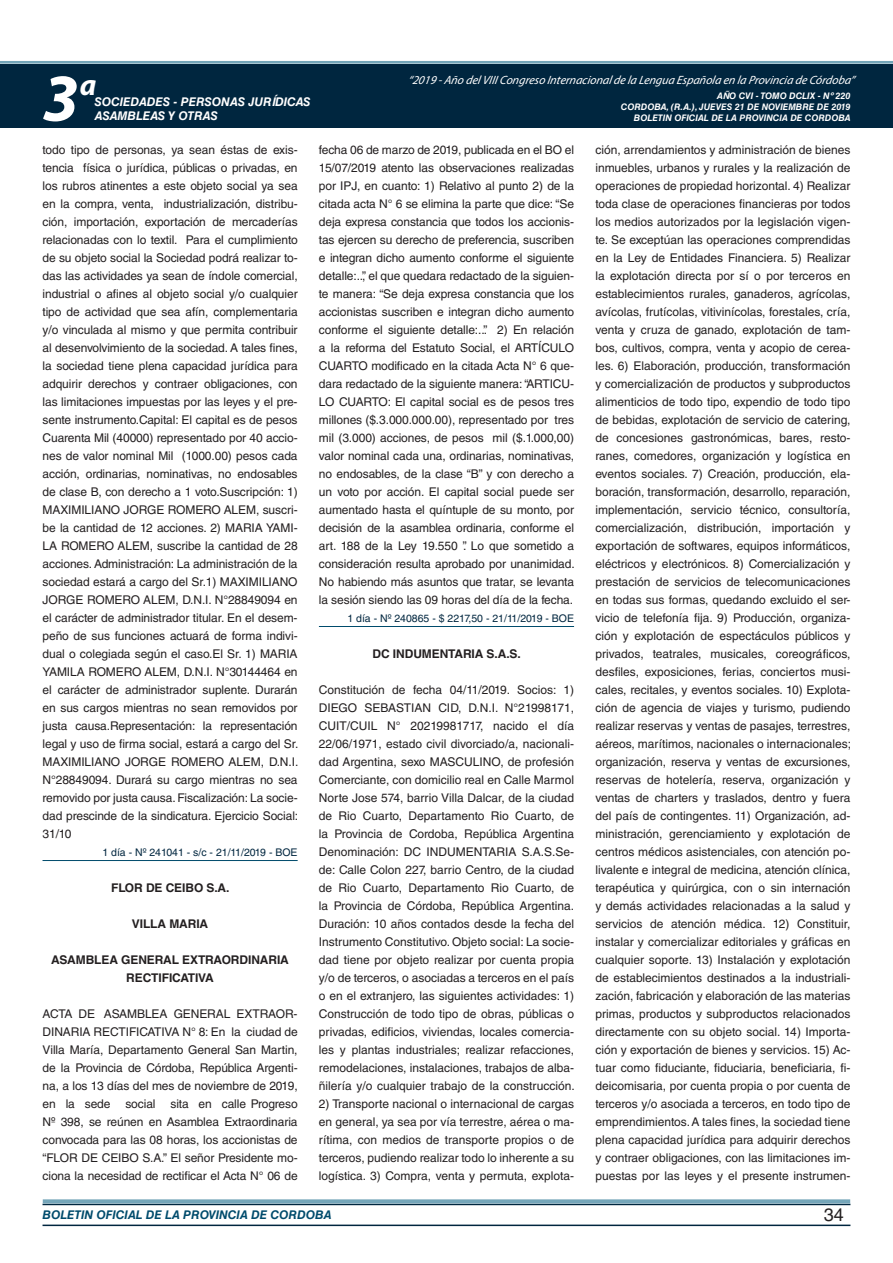
<style>
.page{position:relative;width:893px;height:1263px;background:#fff}
.page>*{position:absolute;margin:0;border:0;box-sizing:border-box;transform-origin:0 0}
.t1{font:italic 700 67.5px "Myriad Pro";color:#fff}
.t2{font:italic 700 30px "Myriad Pro";color:#fff}
.t3{font:18px "Helvetica LT Std";color:#231f20}
.t4{font:12px/18px "Helvetica LT Std";letter-spacing:-.01em;color:#231f20;text-align:justify}
.t5{font:700 12px "Helvetica LT Std";letter-spacing:-.01em;color:#231f20}
.t6{font:italic 12px "Myriad Pro";color:#fff}
.t7{font:italic 700 12px "Helvetica LT Std";color:#fff}
.t8{font:italic 700 12px "Helvetica LT Std";color:#004b6c}
.t9{font:10.5px "Helvetica LT Std";color:#00263f}
.t10{font:italic 700 9px/10.8px "Helvetica LT Std";color:#fff;text-align:right}
</style>
<div class="page">
<div style="left:0;top:61px;width:893px;height:6px;background:#fff;opacity:.75"></div>
<div style="left:0;top:64px;width:893px;height:64px;background:#00263f"></div>
<hr style="left:43px;top:1224px;width:807px;height:2px;background:#00263f">
<div style="left:42px;top:1198px;width:809px;height:8px;background:#fff;opacity:.75"></div>
<hr style="left:43px;top:860px;width:255px;height:1px;background:#004b6c">
<hr style="left:319px;top:626px;width:255px;height:1px;background:#004b6c">
<h2 class="t2" style="left:80px;top:66px;width:18px">a</h2>
<p class="t6" style="left:408px;top:72px;width:448px">“2019 -Año delVIIICongreso Internacionalde la Lengua Esp añola en la Provincia de Córdoba”</p>
<h1 class="t1" style="left:43px;top:54px;width:38px">3</h1>
<p class="t10" style="left:621px;top:91px;width:231px">AÑO CVI - TOMO DCLIX - Nº 220<br>CORDOBA, (R.A.), JUEVES 21 DE NOVIEMBRE DE 2019<br>BOLETIN OFICIAL DE LA PROVINCIA DE CORDOBA</p>
<p class="t7" style="left:95px;top:94px;width:217px">SOCIEDADES - PERSONAS JURÍDICAS</p>
<p class="t7" style="left:95px;top:109px;width:125px">ASAMBLEAS Y OTRAS</p>
<p class="t4" style="left:43px;top:141px;width:257px">todo tipo de personas, ya sean éstas de exis&shy;tencia física o jurídica, públicas o privadas, en los rubros atinentes a este objeto social ya sea en la compra, venta, industrialización, distribu&shy;ción, importación, exportación de mercaderías relacionadas con lo textil. Para el cumplimiento de su objeto social la Sociedad podrá realizar to&shy;das las actividades ya sean de índole comercial, industrial o afines al objeto social y/o cualquier tipo de actividad que sea afín, complementaria y/o vinculada al mismo y que permita contribuir al desenvolvimiento de la sociedad. A tales fines, la sociedad tiene plena capacidad jurídica para adquirir derechos y contraer obligaciones, con las limitaciones impuestas por las leyes y el pre&shy;sente instrumento.Capital: El capital es de pesos Cuarenta Mil (40000) representado por 40 accio&shy;nes de valor nominal Mil (1000.00) pesos cada acción, ordinarias, nominativas, no endosables de clase B, con derecho a 1 voto.Suscripción: 1)<br>MAXIMILIANO JORGE ROMERO ALEM, suscri&shy;be la cantidad de 12 acciones. 2) MARIA YAMI-LA ROMERO ALEM, suscribe la cantidad de 28 acciones. Administración: La administración de la sociedad estará a cargo del Sr.1) MAXIMILIANO JORGE ROMERO ALEM, D.N.I. N°28849094 en el carácter de administrador titular. En el desem&shy;peño de sus funciones actuará de forma indivi&shy;dual o colegiada según el caso.El Sr. 1) MARIA YAMILA ROMERO ALEM, D.N.I. N°30144464 en el carácter de administrador suplente. Durarán en sus cargos mientras no sean removidos por justa causa.Representación: la representación legal y uso de firma social, estará a cargo del Sr.<br>MAXIMILIANO JORGE ROMERO ALEM, D.N.I.<br>N°28849094. Durará su cargo mientras no sea removido por justa causa. Fiscalización: La socie&shy;dad prescinde de la sindicatura. Ejercicio Social:<br>31/10</p>
<p class="t9" style="left:102px;top:846px;width:197px">1 día - Nº 241041 - s/c - 21/11/2019 - BOE</p>
<p class="t5" style="left:111px;top:880px;width:16px">FLOR</p>
<p class="t5" style="left:146px;top:880px;width:29px">DE CEIBO</p>
<p class="t5" style="left:206px;top:880px;width:25px">S.A.</p>
<p class="t5" style="left:132px;top:916px;width:8px">VILLA</p>
<p class="t5" style="left:169px;top:916px;width:19px">MARIA</p>
<p class="t5" style="left:51px;top:952px;width:44px">ASAMBLEA</p>
<p class="t5" style="left:121px;top:952px;width:19px">GENERAL</p>
<p class="t5" style="left:182px;top:952px;width:32px">EXTRAORDINARIA</p>
<p class="t5" style="left:126px;top:970px;width:9px">REC</p>
<p class="t5" style="left:151px;top:970px;width:51px">TIFICATIVA</p>
<p class="t4" style="left:43px;top:1005px;width:257px">ACTA DE ASAMBLEA GENERAL EXTRAOR-DINARIA RECTIFICATIVA N° 8: En la ciudad de Villa María, Departamento General San Martin, de la Provincia de Córdoba, República Argenti&shy;na, a los 13 días del mes de noviembre de 2019, en la sede social sita en calle Progreso Nº 398, se reúnen en Asamblea Extraordinaria convocada para las 08 horas, los accionistas de “FLOR DE CEIBO S.A.” El señor Presidente mo&shy;ciona la necesidad de rectificar el Acta N° 06 de</p>
<p class="t4" style="left:319px;top:141px;width:257px">fecha 06 de marzo de 2019, publicada en el BO el 15/07/2019 atento las observaciones realizadas por IPJ, en cuanto: 1) Relativo al punto 2) de la citada acta N° 6 se elimina la parte que dice: “Se deja expresa constancia que todos los accionis&shy;tas ejercen su derecho de preferencia, suscriben e integran dicho aumento conforme el siguiente detalle:..”, el que quedara redactado de la siguien&shy;te manera: “Se deja expresa constancia que los accionistas suscriben e integran dicho aumento conforme el siguiente detalle:..”. 2) En relación a la reforma del Estatuto Social, el ARTÍCULO CUARTO modificado en la citada Acta N° 6 que&shy;dara redactado de la siguiente manera: “ARTICU-LO CUARTO: El capital social es de pesos tres millones ($.3.000.000.00), representado por tres mil (3.000) acciones, de pesos mil ($.1.000,00) valor nominal cada una, ordinarias, nominativas, no endosables, de la clase “B” y con derecho a un voto por acción. El capital social puede ser aumentado hasta el quíntuple de su monto, por decisión de la asamblea ordinaria, conforme el art. 188 de la Ley 19.550 ”. Lo que sometido a consideración resulta aprobado por unanimidad.<br>No habiendo más asuntos que tratar, se levanta la sesión siendo las 09 horas del día de la fecha.</p>
<p class="t9" style="left:347px;top:612px;width:228px">1 día - Nº 240865 - $ 2217,50 - 21/11/2019 - BOE</p>
<p class="t5" style="left:373px;top:646px;width:90px">DC INDUMENTARIA</p>
<p class="t5" style="left:487px;top:646px;width:36px">S.A.S.</p>
<p class="t4" style="left:319px;top:681px;width:257px">Constitución de fecha 04/11/2019. Socios: 1)<br>DIEGO SEBASTIAN CID, D.N.I. N°21998171, CUIT/CUIL N° 20219981717, nacido el día 22/06/1971, estado civil divorciado/a, nacionali&shy;dad Argentina, sexo MASCULINO, de profesión Comerciante, con domicilio real en Calle Marmol Norte Jose 574, barrio Villa Dalcar, de la ciudad de Rio Cuarto, Departamento Rio Cuarto, de la Provincia de Cordoba, República Argentina Denominación: DC INDUMENTARIA S.A.S.Se&shy;de: Calle Colon 227, barrio Centro, de la ciudad de Rio Cuarto, Departamento Rio Cuarto, de la Provincia de Córdoba, República Argentina.<br>Duración: 10 años contados desde la fecha del Instrumento Constitutivo. Objeto social: La socie&shy;dad tiene por objeto realizar por cuenta propia y/o de terceros, o asociadas a terceros en el país o en el extranjero, las siguientes actividades: 1)<br>Construcción de todo tipo de obras, públicas o privadas, edificios, viviendas, locales comercia&shy;les y plantas industriales; realizar refacciones, remodelaciones, instalaciones, trabajos de alba&shy;ñilería y/o cualquier trabajo de la construcción.</p>
<p class="t4" style="left:319px;top:1095px;width:257px">2) Transporte nacional o internacional de cargas en general, ya sea por vía terrestre, aérea o ma&shy;rítima, con medios de transporte propios o de terceros, pudiendo realizar todo lo inherente a su logística. 3) Compra, venta y permuta, explota-</p>
<p class="t4" style="left:595px;top:141px;width:257px">ción, arrendamientos y administración de bienes inmuebles, urbanos y rurales y la realización de operaciones de propiedad horizontal. 4) Realizar toda clase de operaciones financieras por todos los medios autorizados por la legislación vigen&shy;te. Se exceptúan las operaciones comprendidas en la Ley de Entidades Financiera. 5) Realizar la explotación directa por sí o por terceros en establecimientos rurales, ganaderos, agrícolas, avícolas, frutícolas, vitivinícolas, forestales, cría, venta y cruza de ganado, explotación de tam&shy;bos, cultivos, compra, venta y acopio de cerea&shy;les. 6) Elaboración, producción, transformación y comercialización de productos y subproductos alimenticios de todo tipo, expendio de todo tipo de bebidas, explotación de servicio de catering, de concesiones gastronómicas, bares, resto&shy;ranes, comedores, organización y logística en eventos sociales. 7) Creación, producción, ela&shy;boración, transformación, desarrollo, reparación, implementación, servicio técnico, consultoría, comercialización, distribución, importación y exportación de softwares, equipos informáticos, eléctricos y electrónicos. 8) Comercialización y prestación de servicios de telecomunicaciones en todas sus formas, quedando excluido el ser&shy;vicio de telefonía fija. 9) Producción, organiza&shy;ción y explotación de espectáculos públicos y privados, teatrales, musicales, coreográficos, desfiles, exposiciones, ferias, conciertos musi&shy;cales, recitales, y eventos sociales. 10) Explota&shy;ción de agencia de viajes y turismo, pudiendo realizar reservas y ventas de pasajes, terrestres, aéreos, marítimos, nacionales o internacionales; organización, reserva y ventas de excursiones, reservas de hotelería, reserva, organización y ventas de charters y traslados, dentro y fuera del país de contingentes. 11) Organización, ad&shy;ministración, gerenciamiento y explotación de centros médicos asistenciales, con atención po&shy;livalente e integral de medicina, atención clínica, terapéutica y quirúrgica, con o sin internación y demás actividades relacionadas a la salud y servicios de atención médica. 12) Constituir, instalar y comercializar editoriales y gráficas en cualquier soporte. 13) Instalación y explotación de establecimientos destinados a la industriali&shy;zación, fabricación y elaboración de las materias primas, productos y subproductos relacionados directamente con su objeto social. 14) Importa&shy;ción y exportación de bienes y servicios. 15) Ac&shy;tuar como fiduciante, fiduciaria, beneficiaria, fi&shy;deicomisaria, por cuenta propia o por cuenta de terceros y/o asociada a terceros, en todo tipo de emprendimientos. A tales fines, la sociedad tiene plena capacidad jurídica para adquirir derechos y contraer obligaciones, con las limitaciones im&shy;puestas por las leyes y el presente instrumen-</p>
<p class="t8" style="left:43px;top:1208px;width:290px">BOLETIN OFICIAL DE LA PROVINCIA DE CORDOBA</p>
<h3 class="t3" style="left:824px;top:1204px;width:22px">34</h3>
</div>
